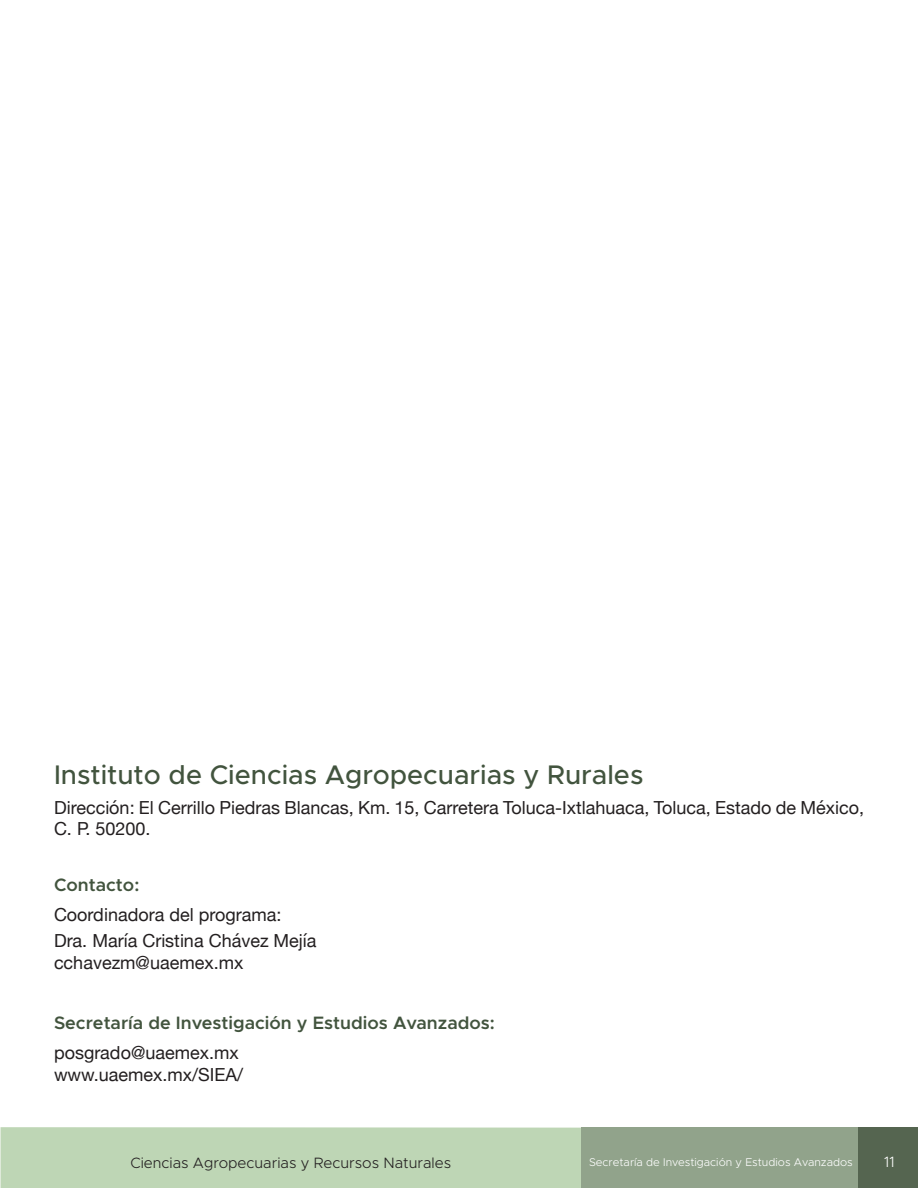
<style>
.page{position:relative;width:918px;height:1188px;background:#fff}
.page>*{position:absolute;margin:0;border:0;box-sizing:border-box;transform-origin:0 0}
.t1{font:500 27px "Metropolis";color:#42543e}
.t2{font:18px/21.6px "Helvetica Neue";color:#231f20}
.t3{font:600 18px "Metropolis";color:#42543e}
.t4{font:300 15px "Metropolis";color:#231f20}
.t5{font:300 15px "Metropolis";color:#fff}
.t6{font:300 11.25px "Metropolis";color:#fff}
</style>
<div class="page">
<div style="left:1px;top:1127px;width:581px;height:61px;background:#bed6b5"></div>
<div style="left:582px;top:1128px;width:277px;height:60px;background:#91a38b"></div>
<div style="left:859px;top:1128px;width:59px;height:60px;background:#556550"></div>
<h1 class="t1" style="left:54px;top:757px;width:591px">Instituto de Ciencias Agropecuarias y Rurales</h1>
<p class="t2" style="left:54px;top:796px;width:812px">Dirección: El Cerrillo Piedras Blancas, Km. 15, Carretera Toluca-Ixtlahuaca, Toluca, Estado de México,<br>C. P. 50200.</p>
<p class="t3" style="left:54px;top:874px;width:87px">Contacto:</p>
<p class="t2" style="left:54px;top:902px;width:264px;line-height:25.8px">Coordinadora del programa:<br>Dra. María Cristina Chávez Mejía</p>
<p class="t2" style="left:54px;top:951px;width:191px">cchavezm@uaemex.mx</p>
<p class="t3" style="left:54px;top:1011px;width:442px">Secretaría de Investigación y Estudios Avanzados:</p>
<p class="t2" style="left:54px;top:1042px;width:191px">posgrado@uaemex.mx www.uaemex.mx/SIEA/</p>
<p class="t4" style="left:131px;top:1153px;width:322px">Ciencias Agropecuarias y Recursos Naturales</p>
<p class="t6" style="left:589px;top:1155px;width:265px">Secretaría de Investigación y Estudios Avanzados</p>
<p class="t5" style="left:884px;top:1152px;width:12px">11</p>
</div>
